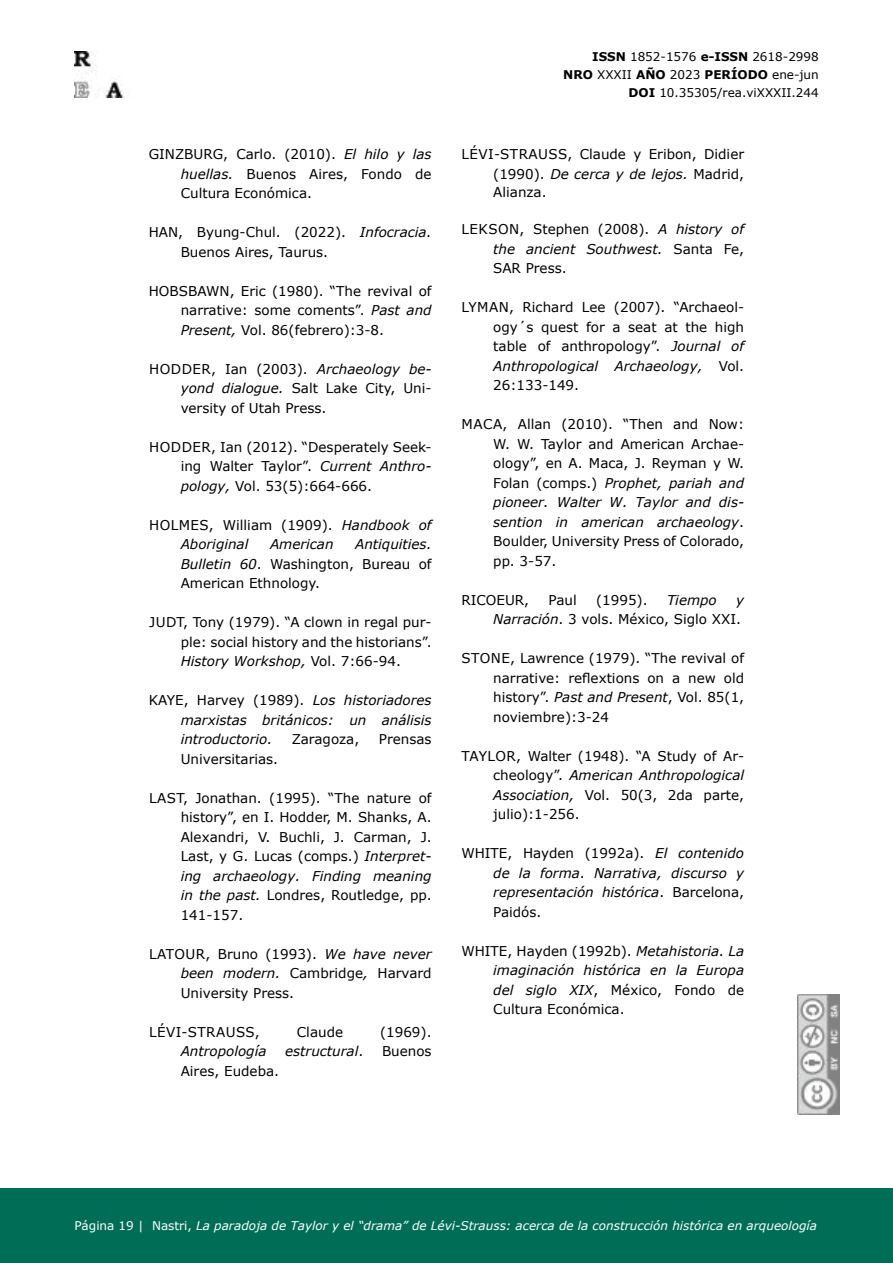
<style>
.page{position:relative;width:893px;height:1263px;background:#fff}
.page>*{position:absolute;margin:0;border:0;box-sizing:border-box;transform-origin:0 0}
.Referencias_bibliogr{font:13.5px/19.5px "Verdana";color:#000;text-align:justify}
.Referencias_bibliogr-2{font:italic 13.5px/19.5px "Verdana";color:#000;text-align:justify}
.Referencias_bibliogr-3{font:13.5px "Verdana";letter-spacing:.035em;color:#000}
.t1{font:italic 12px "Verdana";color:#fff}
.t2{font:12px/18px "Verdana";color:#000;text-align:right}
.s1{font-style:italic}
.s2{font-style:normal}
.s3{font-weight:700}
</style>
<div class="page">
<img style="left:798px;top:994px;width:42px;height:120px">
<div style="left:0;top:1188px;width:893px;height:75px;background:#006e56"></div>
<img style="left:74px;top:52px;width:50px;height:45px">
<p class="Referencias_bibliogr" style="left:181px;top:144px;width:252px;text-indent:-32px">GINZBURG, Carlo. (2010). <span class="s1">El hilo y las huellas.</span> Buenos Aires, Fondo de Cultura Económica.</p>
<p class="Referencias_bibliogr" style="left:181px;top:222px;width:252px;text-indent:-32px">HAN, Byung-Chul. (2022). <span class="s1">Infocracia.<br></span>Buenos Aires, Taurus.</p>
<p class="Referencias_bibliogr" style="left:181px;top:281px;width:252px;text-indent:-32px">HOBSBAWN, Eric (1980). “The revival of narrative: some coments”. <span class="s1">Past and Present,</span> Vol. 86(febrero):3-8.</p>
<p class="Referencias_bibliogr" style="left:181px;top:359px;width:252px;text-indent:-32px">HODDER, Ian (2003). <span class="s1">Archaeology be&shy;yond dialogue.</span> Salt Lake City, Uni&shy;versity of Utah Press.</p>
<p class="Referencias_bibliogr" style="left:181px;top:437px;width:252px;text-indent:-32px">HODDER, Ian (2012). “Desperately Seek&shy;ing Walter Taylor”. <span class="s1">Current Anthro&shy;pology,</span> Vol. 53(5):664-666.</p>
<p class="Referencias_bibliogr" style="left:181px;top:515px;width:252px;text-indent:-32px">HOLMES, William (1909). <span class="s1">Handbook of<br>Aboriginal</span></p>
<p class="Referencias_bibliogr" style="left:181px;top:534px;width:252px;text-indent:174px"><span class="s1">Antiquities.<br>Bulletin 60</span>. Washington, Bureau of American Ethnology.</p>
<p class="Referencias_bibliogr" style="left:181px;top:612px;width:252px;text-indent:-32px">JUDT, Tony (1979). “A clown in regal pur&shy;ple: social history and the historians”.<br><span class="s1">History Workshop,</span> Vol. 7:66-94.</p>
<p class="Referencias_bibliogr-2" style="left:181px;top:690px;width:252px;text-indent:-32px"><span class="s2">KAYE, Harvey (1989).</span> Los historiadores marxistas británicos: un análisis introductorio.</p>
<p class="Referencias_bibliogr-2" style="left:270px;top:534px;width:65px">American</p>
<p class="Referencias_bibliogr" style="left:292px;top:729px;width:69px">Zaragoza,</p>
<p class="Referencias_bibliogr" style="left:379px;top:729px;width:54px">Prensas</p>
<p class="Referencias_bibliogr" style="left:181px;top:749px;width:99px">Universitarias.</p>
<p class="Referencias_bibliogr" style="left:181px;top:788px;width:252px;text-indent:-32px">LAST, Jonathan. (1995). “The nature of history”, en I. Hodder, M. Shanks, A.<br>Alexandri, V. Buchli, J. Carman, J.<br>Last, y G. Lucas (comps.) <span class="s1">Interpret&shy;ing archaeology. Finding meaning in the past.</span> Londres, Routledge, pp.<br>141-157.</p>
<p class="Referencias_bibliogr" style="left:181px;top:944px;width:252px;text-indent:-32px">LATOUR, Bruno (1993). <span class="s1">We have never been modern.</span> Cambridge<span class="s1">,</span> Harvard University Press.</p>
<p class="Referencias_bibliogr-3" style="left:149px;top:1022px;width:112px">LÉVI-STRAUSS,</p>
<p class="Referencias_bibliogr" style="left:297px;top:1022px;width:48px">Claude</p>
<p class="Referencias_bibliogr" style="left:380px;top:1022px;width:53px">(1969).</p>
<p class="Referencias_bibliogr-2" style="left:181px;top:1041px;width:87px">Antropología</p>
<p class="Referencias_bibliogr-2" style="left:285px;top:1041px;width:80px">estructural<span class="s2">.</span></p>
<p class="Referencias_bibliogr" style="left:382px;top:1041px;width:51px">Buenos</p>
<p class="Referencias_bibliogr" style="left:181px;top:1061px;width:100px">Aires, Eudeba.</p>
<p class="t2" style="left:563px;top:47px;width:257px"><span class="s3">ISSN</span> 1852-1576 <span class="s3">e-ISSN</span> 2618-2998<br><span class="s3">NRO</span> XXXII <span class="s3">AÑO</span> 2023 <span class="s3">PERÍODO</span> ene-jun<br><span class="s3">DOI</span> 10.35305/rea.viXXXII.244</p>
<p class="Referencias_bibliogr" style="left:462px;top:144px;width:284px;text-align:right">LÉVI-STRAUSS, Claude y Eribon, Didier (1990). <span class="s1">De cerca y de lejos.</span> Madrid,</p>
<p class="Referencias_bibliogr" style="left:493px;top:182px;width:55px">Alianza.</p>
<p class="Referencias_bibliogr" style="left:493px;top:219px;width:252px;text-indent:-32px">LEKSON, Stephen (2008). <span class="s1">A history of the ancient Southwest.</span> Santa Fe, SAR Press.</p>
<p class="Referencias_bibliogr" style="left:493px;top:297px;width:252px;text-indent:-32px">LYMAN, Richard Lee (2007). “Archaeol&shy;ogy´s quest for a seat at the high table of anthropology”. <span class="s1">Journal of Anthropological Archaeology,</span> Vol.<br>26:133-149.</p>
<p class="Referencias_bibliogr" style="left:493px;top:414px;width:252px;text-indent:-32px">MACA, Allan (2010). “Then and Now:<br>W. W. Taylor and American Archae&shy;ology”, en A. Maca, J. Reyman y W.<br>Folan (comps.) <span class="s1">Prophet, pariah and pioneer. Walter W. Taylor and dis&shy;sention in american archaeology</span>.<br>Boulder, University Press of Colorado, pp. 3-57.</p>
<p class="Referencias_bibliogr" style="left:461px;top:590px;width:69px">RICOEUR,</p>
<p class="Referencias_bibliogr" style="left:549px;top:590px;width:30px">Paul</p>
<p class="Referencias_bibliogr" style="left:596px;top:590px;width:53px">(1995).</p>
<p class="Referencias_bibliogr-2" style="left:667px;top:590px;width:51px">Tiempo</p>
<p class="Referencias_bibliogr" style="left:493px;top:590px;width:252px;text-align:right"><span class="s1">y<br>Narración</span>. 3 vols. México, Siglo XXI.</p>
<p class="Referencias_bibliogr" style="left:493px;top:648px;width:252px;text-indent:-32px">STONE, Lawrence (1979). “The revival of narrative: reflextions on a new old history”. <span class="s1">Past and Present</span>, Vol. 85(1, noviembre):3-24</p>
<p class="Referencias_bibliogr" style="left:493px;top:746px;width:252px;text-indent:-32px">TAYLOR, Walter (1948). “A Study of Ar&shy;cheology”. <span class="s1">American Anthropological Association,</span> Vol. 50(3, 2da parte, julio):1-256.</p>
<p class="Referencias_bibliogr-2" style="left:493px;top:843px;width:252px;text-indent:-32px"><span class="s2">WHITE, Hayden (1992a).</span> El contenido de la forma<span class="s2">.</span> Narrativa, discurso y representación histórica<span class="s2">. Barcelona, Paidós.</span></p>
<p class="Referencias_bibliogr-2" style="left:493px;top:941px;width:252px;text-indent:-32px"><span class="s2">WHITE, Hayden (1992b).</span> Metahistoria. La imaginación histórica en la Europa del siglo XIX<span class="s2">, México, Fondo de Cultura Económica.</span></p>
<p class="t1" style="left:74px;top:1217px;width:744px"><span class="s2">Página 19 | Nastri,</span> La paradoja de Taylor y el “drama” de Lévi-Strauss: acerca de la construcción histórica en arqueología</p>
</div>
